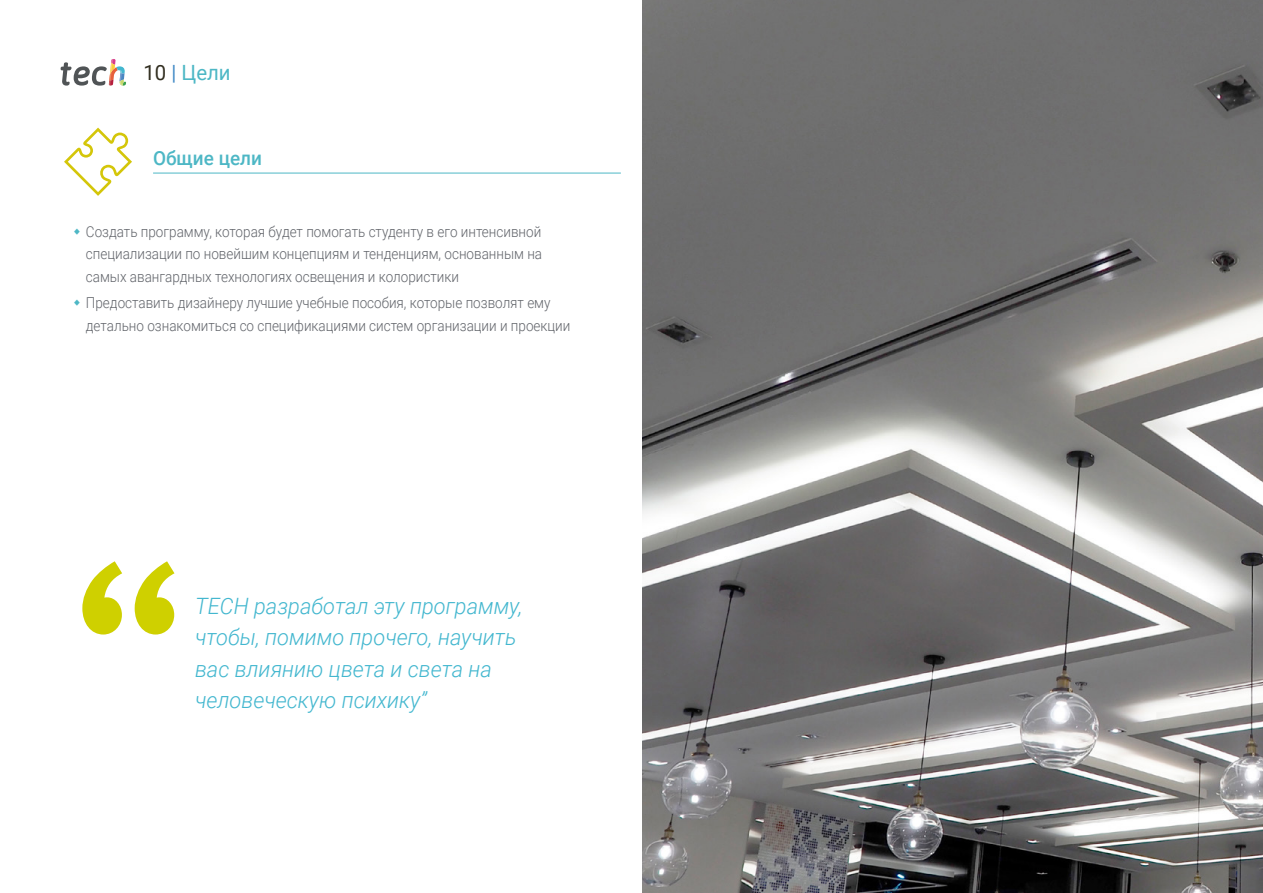
<style>
.page{position:relative;width:1263px;height:893px;background:#fff}
.page>*{position:absolute;margin:0;border:0;box-sizing:border-box;transform-origin:0 0}
.t1{font:italic 300 22.5px/31.5px "Roboto";color:#43b7cf}
.t2{font:21px "Roboto";color:#4db7c5}
.t3{font:500 19.5px "Roboto";color:#4db7c5}
.t4{font:300 15px/22.5px "Roboto";color:#61646a;text-align:justify;scale:.9 1}
.s1{color:#312e20}
.s2{color:#4089c5}
</style>
<div class="page">
<hr style="left:153px;top:173px;width:468px;height:1px;background:#4db7c5">
<svg style="left:64px;top:128px;width:68px;height:68px"></svg>
<img style="left:642px;top:0;width:621px;height:893px">
<svg style="left:61px;top:59px;width:65px;height:27px"></svg>
<svg style="left:82px;top:561px;width:92px;height:73px"></svg>
<h2 class="t2" style="left:144px;top:57px;width:89px"><span class="s1">10</span> <span class="s2">|</span> Цели</h2>
<h3 class="t3" style="left:153px;top:144px;width:110px">Общие цели</h3>
<p class="t4" style="left:86px;top:219px;width:508px">Создать программу, которая будет помогать студенту в его интенсивной специализации по новейшим концепциям и тенденциям, основанным на самых авангардных технологиях освещения и колористики</p>
<p class="t4" style="left:86px;top:291px;width:540px">Предоставить дизайнеру лучшие учебные пособия, которые позволят ему детально ознакомиться со спецификациями систем организации и проекции</p>
<h1 class="t1" style="left:195px;top:589px;width:329px">TECH разработал эту программу, чтобы, помимо прочего, научить вас влиянию цвета и света на человеческую психику”</h1>
</div>
